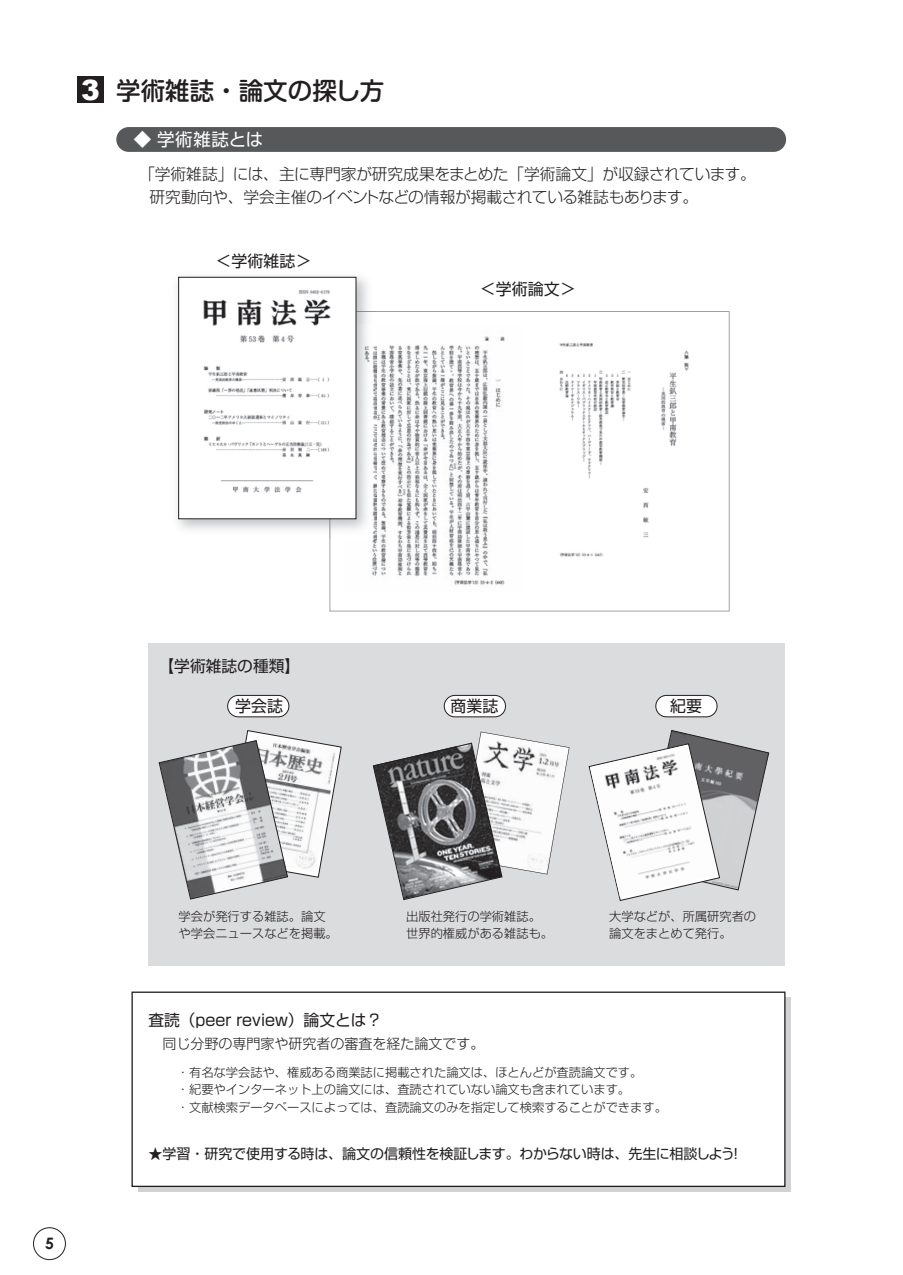
<style>
.page{position:relative;width:903px;height:1275px;background:#fff}
.page>*{position:absolute;margin:0;border:0;box-sizing:border-box;transform-origin:0 0}
.t1{font:500 24.5px "Shin M Go Pro";color:#231f20}
.t2{font:17.5px "Shin Go Pro";letter-spacing:.03em;color:#fff}
.t3{font:15.92px "Shin Go Pro";color:#231f20}
.t4{font:300 15.75px/22.8px "Shin Go Pro";letter-spacing:-.02em;color:#231f20}
.t5{font:15.75px "Shin Go Pro";color:#231f20}
.t6{font:700 15.75px "Century Gothic";color:#231f20}
.t7{font:14px "Shin Go Pro";letter-spacing:-.01em;color:#231f20}
.t8{font:300 14px "Shin Go Pro";color:#231f20}
.t9{font:300 12.25px/17.5px "Shin Go Pro";color:#231f20}
.s1{font-family:"Arial";font-weight:900;font-size:28px;color:#fff}
</style>
<div class="page">
<div style="left:33px;top:1227px;width:33px;height:33px;border:1px solid #231f20;border-radius:50%"></div>
<div style="left:139px;top:997px;width:652px;height:194px;background:#d1d2d4"></div>
<div style="left:132px;top:992px;width:653px;height:194px;background:#fff"></div>
<div style="left:131px;top:991px;width:654px;height:196px;border:1px solid #231f20"></div>
<div style="left:148px;top:644px;width:637px;height:322px;background:#dbdcde"></div>
<svg style="left:329px;top:311px;width:401px;height:300px"></svg>
<div style="left:116px;top:127px;width:670px;height:25px;background:#57585a;border-radius:12px"></div>
<img style="left:344px;top:325px;width:179px;height:267px">
<img style="left:546px;top:335px;width:157px;height:227px">
<img style="left:177px;top:276px;width:191px;height:254px">
<img style="left:329px;top:311px;width:48px;height:228px">
<img style="left:344px;top:325px;width:33px;height:214px">
<div style="left:179px;top:277px;width:177px;height:242px;background:#fff"></div>
<div style="left:178px;top:277px;width:178px;height:242px;border:1px solid #231f20"></div>
<img style="left:203px;top:280px;width:152px;height:233px">
<div style="left:228px;top:695px;width:61px;height:22px;background:#fff;border-radius:11px"></div>
<div style="left:227px;top:695px;width:62px;height:22px;border:1px solid #231f20;border-radius:11px"></div>
<div style="left:444px;top:695px;width:61px;height:22px;background:#fff;border-radius:11px"></div>
<div style="left:444px;top:695px;width:62px;height:22px;border:1px solid #231f20;border-radius:11px"></div>
<div style="left:656px;top:695px;width:61px;height:22px;background:#fff;border-radius:11px"></div>
<div style="left:655px;top:695px;width:62px;height:22px;border:1px solid #231f20;border-radius:11px"></div>
<div style="left:77px;top:77px;width:27px;height:26px;background:#231f20"></div>
<svg style="left:373px;top:732px;width:196px;height:168px"></svg>
<svg style="left:159px;top:730px;width:183px;height:170px"></svg>
<svg style="left:588px;top:730px;width:181px;height:171px"></svg>
<img style="left:590px;top:745px;width:127px;height:152px">
<h1 class="t1" style="left:81px;top:71px;width:305px"><span class="s1">3</span> 学術雑誌・論文の探し方</h1>
<h2 class="t2" style="left:134px;top:125px;width:131px">◆ 学術雑誌とは</h2>
<p class="t4" style="left:149px;top:161px;width:608px;text-indent:-10px">「学術雑誌」には、主に専門家が研究成果をまとめた「学術論文」が収録されています。研究動向や、学会主催のイベントなどの情報が掲載されている雑誌もあります。</p>
<h3 class="t3" style="left:216px;top:248px;width:97px">＜学術雑誌＞</h3>
<h3 class="t3" style="left:480px;top:276px;width:97px">＜学術論文＞</h3>
<p class="t6" style="left:45px;top:1233px;width:10px">5</p>
<p class="t5" style="left:158px;top:653px;width:143px">【学術雑誌の種類】</p>
<h3 class="t3" style="left:235px;top:693px;width:49px">学会誌</h3>
<h3 class="t3" style="left:450px;top:693px;width:49px">商業誌</h3>
<h3 class="t3" style="left:670px;top:693px;width:33px">紀要</h3>
<p class="t9" style="left:179px;top:906px;width:161px">学会が発行する雑誌。論文や学会ニュースなどを掲載。</p>
<p class="t9" style="left:406px;top:906px;width:149px">出版社発行の学術雑誌。世界的権威がある雑誌も。</p>
<p class="t9" style="left:609px;top:906px;width:148px">大学などが、所属研究者の論文をまとめて発行。</p>
<p class="t5" style="left:148px;top:1007px;width:235px">査読（peer review）論文とは？</p>
<p class="t8" style="left:162px;top:1032px;width:324px">同じ分野の専門家や研究者の審査を経た論文です。</p>
<p class="t9" style="left:177px;top:1062px;width:492px">・有名な学会誌や、権威ある商業誌に掲載された論文は、ほとんどが査読論文です。<br>・紀要やインターネット上の論文には、査読されていない論文も含まれています。<br>・文献検索データベースによっては、査読論文のみを指定して検索することができます。</p>
<p class="t7" style="left:148px;top:1142px;width:596px">★学習・研究で使用する時は、論文の信頼性を検証します。わからない時は、先生に相談しよう！</p>
</div>
